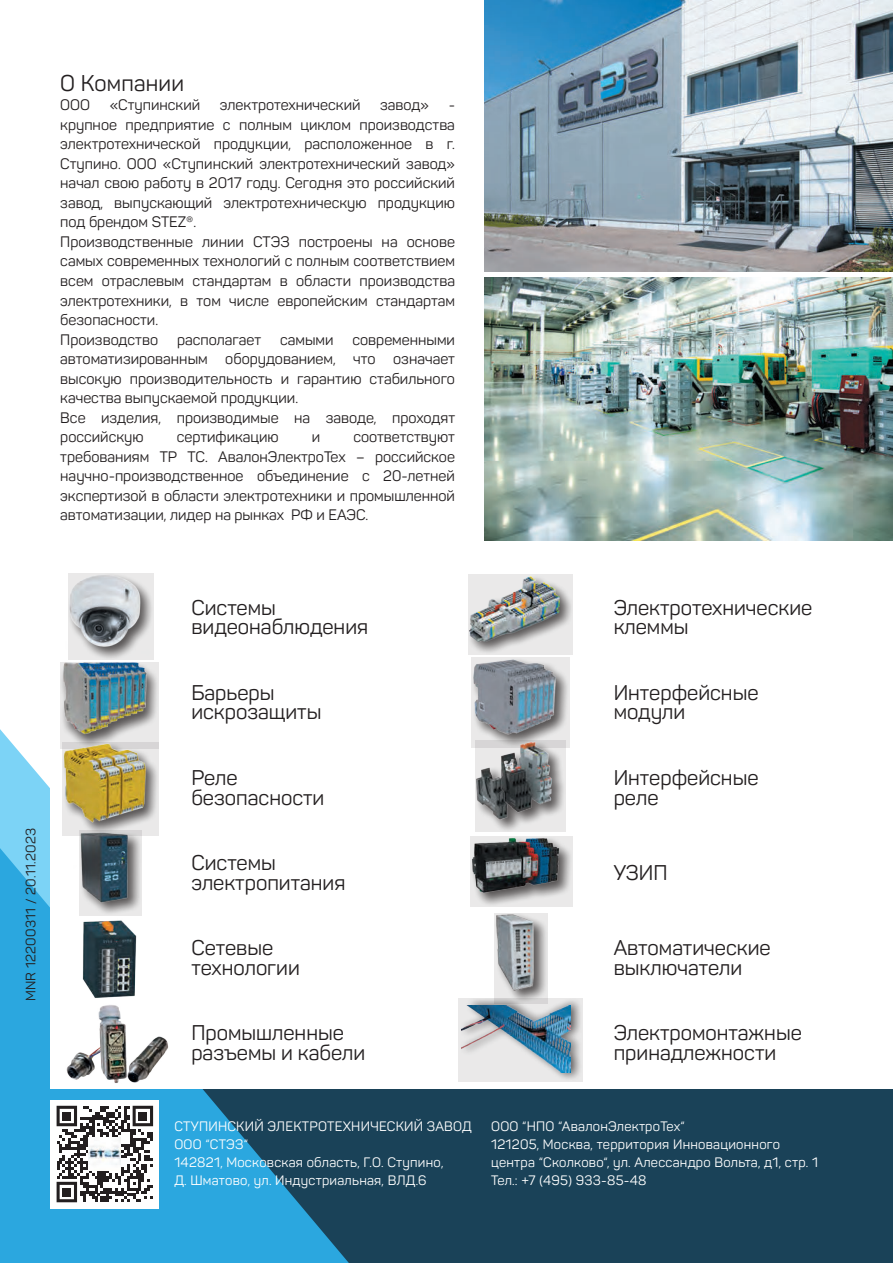
<style>
.page{position:relative;width:893px;height:1263px;background:#fff}
.page>*{position:absolute;margin:0;border:0;box-sizing:border-box;transform-origin:0 0}
.t1{font:22.5px "Panton";letter-spacing:.01em;color:#231f20}
.t2{font:21px/19.5px "Panton";color:#231f20}
.t3{font:15px/19.5px "Panton";color:#231f20}
.t4{font:13.5px/18px "Panton";letter-spacing:.02em;color:#fff}
.t5{font:13.5px "Panton";letter-spacing:.02em;color:#231f20}
.s1{font-family:"Myriad Pro"}
</style>
<div class="page">
<svg style="left:0;top:729px;width:50px;height:119px;fill:#7cd3f6"></svg>
<div style="left:21px;top:1089px;width:872px;height:174px;background:#1a4258"></div>
<svg style="left:0;top:848px;width:349px;height:415px;fill:#2ba7df"></svg>
<div style="left:51px;top:565px;width:842px;height:524px;background:#fff"></div>
<svg style="left:471px;top:657px;width:99px;height:91px"></svg>
<img style="left:471px;top:657px;width:90px;height:82px">
<svg style="left:60px;top:662px;width:99px;height:87px"></svg>
<img style="left:60px;top:662px;width:90px;height:75px">
<svg style="left:475px;top:740px;width:90px;height:92px;background:#d5d4d4"></svg>
<img style="left:476px;top:741px;width:77px;height:79px">
<svg style="left:468px;top:574px;width:105px;height:81px;background:#dad9d9"></svg>
<img style="left:470px;top:576px;width:89px;height:65px">
<svg style="left:79px;top:835px;width:63px;height:75px"></svg>
<img style="left:74px;top:835px;width:62px;height:69px">
<div style="left:51px;top:1100px;width:108px;height:108px;background:#fff"></div>
<svg style="left:57px;top:1106px;width:96px;height:96px"></svg>
<div style="left:62px;top:1111px;width:9px;height:9px;background:#231f20"></div>
<div style="left:138px;top:1111px;width:9px;height:9px;background:#231f20"></div>
<div style="left:62px;top:1188px;width:9px;height:8px;background:#231f20"></div>
<img style="left:89px;top:1138px;width:32px;height:32px">
<svg style="left:470px;top:836px;width:103px;height:70px;background:#d5d4d4"></svg>
<img style="left:471px;top:837px;width:90px;height:57px">
<svg style="left:494px;top:913px;width:54px;height:85px"></svg>
<img style="left:494px;top:913px;width:48px;height:81px">
<svg style="left:458px;top:998px;width:125px;height:83px;background:#d4d5d5"></svg>
<img style="left:462px;top:1005px;width:108px;height:68px">
<img style="left:79px;top:910px;width:63px;height:88px">
<svg style="left:62px;top:742px;width:97px;height:93px;background:#cdcccc"></svg>
<img style="left:63px;top:742px;width:83px;height:82px">
<svg style="left:68px;top:573px;width:86px;height:87px"></svg>
<img style="left:68px;top:573px;width:78px;height:78px">
<img style="left:485px;top:1px;width:408px;height:270px">
<img style="left:485px;top:278px;width:408px;height:263px">
<img style="left:129px;top:1036px;width:40px;height:47px">
<img style="left:66px;top:1048px;width:32px;height:32px">
<img style="left:98px;top:1005px;width:31px;height:78px">
<h1 class="t1" style="left:60px;top:69px;width:125px">О Компании</h1>
<p class="t3" style="left:60px;top:95px;width:31px">ООО</p>
<p class="t3" style="left:110px;top:95px;width:92px">«Ступинский</p>
<p class="t3" style="left:220px;top:95px;width:142px">электротехнический</p>
<p class="t3" style="left:380px;top:95px;width:50px">завод»</p>
<p class="t3" style="left:60px;top:95px;width:396px;text-indent:388px">- крупное предприятие с полным циклом производства электротехнической продукции, расположенное в г.<br>Ступино. ООО «Ступинский электротехнический завод» начал свою работу в 2017 году. Сегодня это российский завод, выпускающий электротехническую продукцию под брендом STEZ®.<br>Производственные линии СТЭЗ построены на основе самых современных технологий с полным соответствием всем отраслевым стандартам в области производства электротехники, в том числе европейским стандартам безопасности.<br>Производство</p>
<p class="t3" style="left:60px;top:329px;width:396px;text-indent:292px">современными автоматизированным оборудованием, что означает высокую производительность и гарантию стабильного качества выпускаемой продукции.<br>Все изделия, производимые на заводе, проходят российскую</p>
<p class="t3" style="left:177px;top:329px;width:86px">располагает</p>
<p class="t3" style="left:280px;top:329px;width:55px">самыми</p>
<p class="t3" style="left:177px;top:427px;width:103px">сертификацию</p>
<p class="t3" style="left:312px;top:427px;width:10px">и</p>
<p class="t3" style="left:60px;top:427px;width:396px;text-align:justify;text-indent:293px">соответствуют требованиям ТР ТС. АвалонЭлектроТех – российское научно-производственное объединение с 20-летней экспертизой в области электротехники и промышленной автоматизации, лидер на рынках РФ и ЕАЭС.</p>
<p class="t5" style="left:24px;top:1001px;width:175px;rotate:-90deg">MNR 12200311 / 20.11.2023</p>
<h2 class="t2" style="left:191px;top:598px;width:178px">Системы видеонаблюдения</h2>
<h2 class="t2" style="left:614px;top:598px;width:200px">Электротехнические клеммы</h2>
<h2 class="t2" style="left:191px;top:683px;width:132px">Барьеры искрозащиты</h2>
<h2 class="t2" style="left:614px;top:683px;width:146px">Интерфейсные модули</h2>
<h2 class="t2" style="left:191px;top:768px;width:135px">Реле безопасности</h2>
<h2 class="t2" style="left:614px;top:768px;width:146px">Интерфейсные реле</h2>
<h2 class="t2" style="left:191px;top:853px;width:156px">Системы электропитания</h2>
<h2 class="t2" style="left:614px;top:863px;width:55px">УЗИП</h2>
<h2 class="t2" style="left:191px;top:938px;width:110px">Сетевые технологии</h2>
<h2 class="t2" style="left:614px;top:938px;width:158px">Автоматические выключатели</h2>
<h2 class="t2" style="left:191px;top:1023px;width:175px">Промышленные разъемы и кабели</h2>
<h2 class="t2" style="left:614px;top:1023px;width:190px">Электромонтажные принадлежности</h2>
<p class="t4" style="left:174px;top:1117px;width:299px">СТУПИНСКИЙ ЭЛЕКТРОТЕХНИЧЕСКИЙ ЗАВОД ООО “СТЭЗ“<br>142821, Московская область, Г.О. Ступино,<br>Д. Шматово, ул. Индустриальная, ВЛД.6</p>
<p class="t4" style="left:491px;top:1117px;width:328px">ООО “НПО “АвалонЭлектроТех“<br>121205, Москва, территория Инновационного центра “Сколково“, ул. Алессандро Вольта, д1, стр. 1<br>Тел.: +7 <span class="s1">(</span>495<span class="s1">)</span> 933-85-48</p>
</div>
